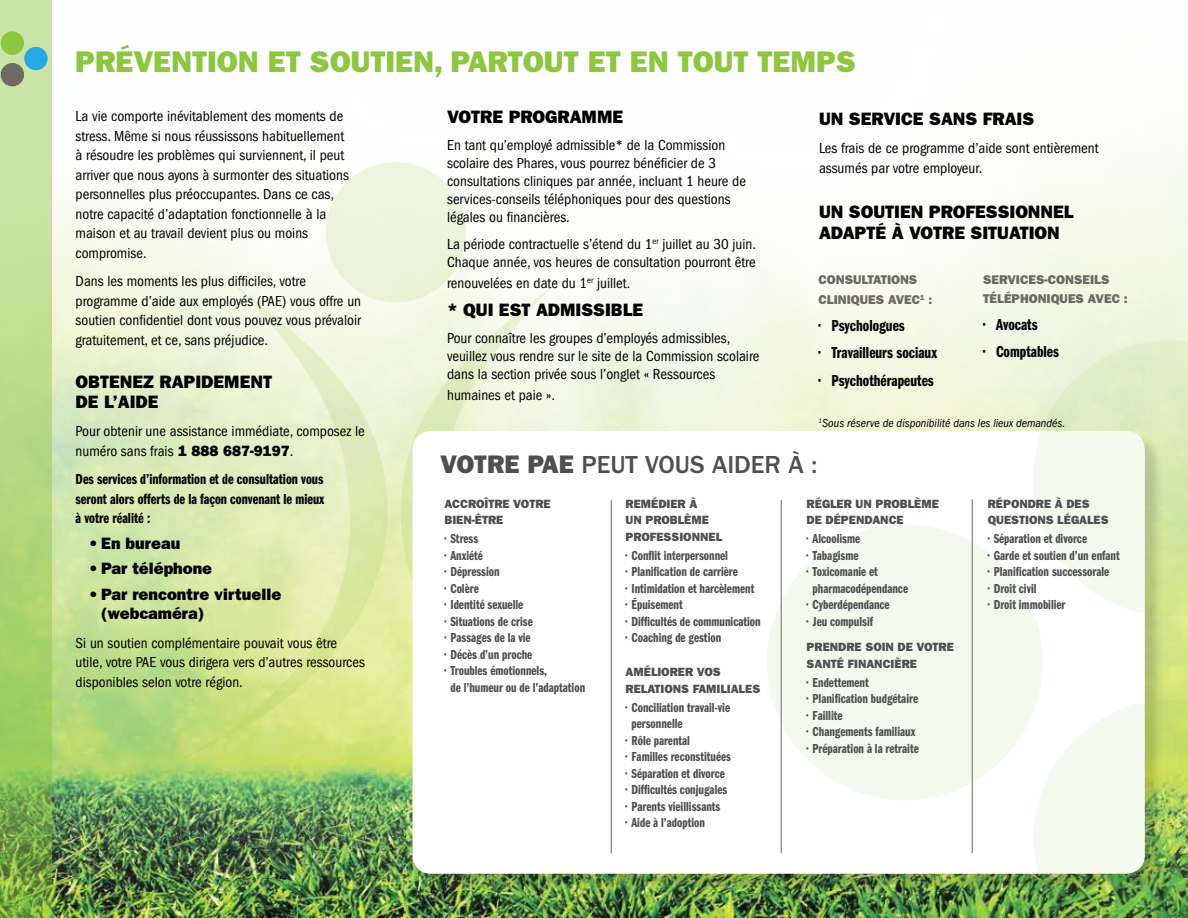
<style>
.page{position:relative;width:1188px;height:918px;background:#fff}
.page>*{position:absolute;margin:0;border:0;box-sizing:border-box;transform-origin:0 0}
.t1{font:30px "ITC Franklin Gothic Std Hvy";color:#8dc63f}
.t2{font:500 25.5px "ITC Franklin Gothic Std";color:#4f4f51}
.t3{font:18px/19.5px "ITC Franklin Gothic Std Hvy";color:#000}
.t4{font:16.5px "ITC Franklin Gothic Std Dm Cp";color:#000}
.t5{font:16.5px/19.5px "ITC Franklin Gothic Std Hvy";color:#000}
.t6{font:condensed 15px/19.5px "ITC Franklin Gothic Std";color:#000}
.t7{font:15px/19.5px "ITC Franklin Gothic Std Dm Cp";color:#000;text-align:justify}
.t8{font:13.5px/16.5px "ITC Franklin Gothic Std Dm Cp";color:#4f4f51}
.t9{font:12.75px/19.5px "ITC Franklin Gothic Std Hvy";color:#6d6963}
.t10{font:12px/16.5px "ITC Franklin Gothic Std Hvy";color:#4f4f51}
.t11{font:italic condensed 12px "ITC Franklin Gothic Std";color:#000}
.s1{font-family:"ITC Franklin Gothic Std Hvy";font-stretch:normal}
.s2{font-family:"ITC Franklin Gothic Std Hvy";font-weight:400}
</style>
<div class="page">
<img style="left:52px;top:148px;width:1136px;height:770px">
<svg style="left:182px;top:287px;width:211px;height:473px;background:#e1ecb3"></svg>
<svg style="left:396px;top:287px;width:210px;height:473px"></svg>
<div style="left:327px;top:164px;width:137px;height:137px;background:#ebf4dc;border-radius:50%"></div>
<div style="left:326px;top:162px;width:140px;height:140px;border:3px solid #8dc63f;border-radius:50%"></div>
<div style="left:415px;top:433px;width:748px;height:459px;background:#000;opacity:.16"></div>
<div style="left:413px;top:432px;width:731px;height:441px;background:#fff;border-radius:18px"></div>
<svg style="left:0;top:0;width:52px;height:918px;background:#add27d"></svg>
<div style="left:4px;top:35px;width:17px;height:17px;background:#8dc63f;border-radius:50%"></div>
<div style="left:1px;top:31px;width:23px;height:24px;border:6px solid #8dc63f;border-radius:50%"></div>
<div style="left:27px;top:50px;width:17px;height:17px;background:#27aae1;border-radius:50%"></div>
<div style="left:24px;top:47px;width:24px;height:23px;border:6px solid #27aae1;border-radius:50%"></div>
<div style="left:4px;top:66px;width:17px;height:17px;background:#6d6963;border-radius:50%"></div>
<div style="left:1px;top:63px;width:23px;height:23px;border:6px solid #6d6963;border-radius:50%"></div>
<img style="left:1034px;top:700px;width:154px;height:218px">
<div style="left:806px;top:564px;width:197px;height:197px;background:#f5faee;border-radius:50%"></div>
<div style="left:767px;top:524px;width:276px;height:276px;border:79px solid #8dc63f;border-radius:50%"></div>
<svg style="left:1033px;top:340px;width:155px;height:276px;background:#e8f2d5"></svg>
<hr style="left:611px;top:500px;width:1px;height:353px;background:#6d6963">
<hr style="left:781px;top:500px;width:1px;height:353px;background:#6d6963">
<hr style="left:972px;top:499px;width:1px;height:354px;background:#6d6963">
<h1 class="t1" style="left:75px;top:44px;width:782px">PRÉVENTION ET SOUTIEN, PARTOUT ET EN TOUT TEMPS</h1>
<p class="t3" style="left:447px;top:107px;width:178px">VOTRE PROGRAMME</p>
<p class="t6" style="left:447px;top:136px;width:300px;line-height:18px">En tant qu’employé admissible* de la Commission scolaire des Phares, vous pourrez bénéficier de 3 consultations cliniques par année, incluant 1 heure de services-conseils téléphoniques pour des questions légales ou financières.</p>
<p class="t6" style="left:447px;top:235px;width:310px;line-height:18px">La période contractuelle s’étend du 1<sup>er</sup> juillet au 30 juin.<br>Chaque année, vos heures de consultation pourront être</p>
<p class="t6" style="left:447px;top:273px;width:185px">renouvelées en date du 1<sup>er</sup> juillet.</p>
<p class="t3" style="left:447px;top:301px;width:198px">* QUI EST ADMISSIBLE</p>
<p class="t6" style="left:447px;top:330px;width:314px;line-height:18px">Pour connaître les groupes d’employés admissibles, veuillez vous rendre sur le site de la Commission scolaire dans la section privée sous l’onglet « Ressources</p>
<p class="t6" style="left:447px;top:386px;width:110px">humaines et paie ».</p>
<p class="t6" style="left:76px;top:107px;width:275px">La vie comporte inévitablement des moments de stress. Même si nous réussissons habituellement à résoudre les problèmes qui surviennent, il peut arriver que nous ayons à surmonter des situations personnelles plus préoccupantes. Dans ce cas, notre capacité d’adaptation fonctionnelle à la maison et au travail devient plus ou moins compromise.</p>
<p class="t6" style="left:76px;top:272px;width:287px">Dans les moments les plus difficiles, votre programme d’aide aux employés (PAE) vous offre un soutien confidentiel dont vous pouvez vous prévaloir gratuitement, et ce, sans préjudice.</p>
<p class="t3" style="left:76px;top:372px;width:198px">OBTENEZ RAPIDEMENT<br>DE L’AIDE</p>
<p class="t6" style="left:76px;top:422px;width:291px">Pour obtenir une assistance immédiate, composez le numéro sans frais <span class="s1">1 888 687-9197</span>.</p>
<p class="t7" style="left:76px;top:470px;width:250px">Des services d’information et de consultation vous seront alors offerts de la façon convenant le mieux à votre réalité :</p>
<p class="t5" style="left:89px;top:533px;width:94px">• En bureau</p>
<p class="t5" style="left:89px;top:559px;width:125px">• Par téléphone</p>
<p class="t5" style="left:101px;top:584px;width:182px;text-indent:-13px">• Par rencontre virtuelle (webcaméra)</p>
<p class="t6" style="left:76px;top:633px;width:291px">Si un soutien complémentaire pouvait vous être utile, votre PAE vous dirigera vers d’autres ressources disponibles selon votre région.</p>
<p class="t3" style="left:819px;top:109px;width:217px">UN SERVICE SANS FRAIS</p>
<p class="t6" style="left:819px;top:138px;width:281px">Les frais de ce programme d’aide sont entièrement assumés par votre employeur.</p>
<p class="t3" style="left:819px;top:201px;width:256px;line-height:21px">UN SOUTIEN PROFESSIONNEL<br>ADAPTÉ À VOTRE SITUATION</p>
<p class="t9" style="left:983px;top:270px;width:146px">SERVICES-CONSEILS<br>TÉLÉPHONIQUES AVEC :</p>
<p class="t4" style="left:983px;top:316px;width:56px">• Avocats</p>
<p class="t4" style="left:983px;top:343px;width:77px">• Comptables</p>
<p class="t9" style="left:818px;top:270px;width:115px">CONSULTATIONS<br>CLINIQUES AVEC<sup>1</sup> :</p>
<p class="t4" style="left:818px;top:316px;width:88px">• Psychologues</p>
<p class="t4" style="left:818px;top:343px;width:120px">• Travailleurs sociaux</p>
<p class="t4" style="left:818px;top:372px;width:117px">• Psychothérapeutes</p>
<p class="t11" style="left:819px;top:416px;width:248px"><sup>1</sup>Sous réserve de disponibilité dans les lieux demandés.</p>
<h2 class="t2" style="left:440px;top:450px;width:379px"><span class="s2">VOTRE PAE</span> PEUT VOUS AIDER À :</h2>
<p class="t10" style="left:626px;top:495px;width:98px">REMÉDIER À<br>UN PROBLÈME<br>PROFESSIONNEL</p>
<p class="t8" style="left:626px;top:547px;width:104px">• Conflit interpersonnel</p>
<p class="t8" style="left:626px;top:564px;width:114px">• Planification de carrière</p>
<p class="t8" style="left:626px;top:580px;width:130px">• Intimidation et harcèlement</p>
<p class="t8" style="left:626px;top:597px;width:59px">• Épuisement</p>
<p class="t8" style="left:626px;top:613px;width:137px">• Difficultés de communication</p>
<p class="t8" style="left:626px;top:630px;width:97px">• Coaching de gestion</p>
<p class="t10" style="left:626px;top:664px;width:136px">AMÉLIORER VOS<br>RELATIONS FAMILIALES</p>
<p class="t8" style="left:632px;top:699px;width:100px;text-indent:-6px">• Conciliation travail-vie personnelle</p>
<p class="t8" style="left:626px;top:732px;width:66px">• Rôle parental</p>
<p class="t8" style="left:626px;top:749px;width:107px">• Familles reconstituées</p>
<p class="t8" style="left:626px;top:765px;width:101px">• Séparation et divorce</p>
<p class="t8" style="left:626px;top:782px;width:103px">• Difficultés conjugales</p>
<p class="t8" style="left:626px;top:798px;width:96px">• Parents vieillissants</p>
<p class="t8" style="left:626px;top:815px;width:81px">• Aide à l’adoption</p>
<p class="t10" style="left:444px;top:495px;width:108px">ACCROÎTRE VOTRE<br>BIEN-ÊTRE</p>
<p class="t8" style="left:444px;top:531px;width:35px">• Stress</p>
<p class="t8" style="left:444px;top:547px;width:40px">• Anxiété</p>
<p class="t8" style="left:444px;top:564px;width:57px">• Dépression</p>
<p class="t8" style="left:444px;top:580px;width:36px">• Colère</p>
<p class="t8" style="left:444px;top:597px;width:80px">• Identité sexuelle</p>
<p class="t8" style="left:444px;top:613px;width:90px">• Situations de crise</p>
<p class="t8" style="left:444px;top:630px;width:88px">• Passages de la vie</p>
<p class="t8" style="left:444px;top:646px;width:89px">• Décès d’un proche</p>
<p class="t8" style="left:450px;top:663px;width:136px;text-indent:-6px">• Troubles émotionnels,<br>de l’humeur ou de l’adaptation</p>
<p class="t10" style="left:807px;top:495px;width:134px">RÉGLER UN PROBLÈME<br>DE DÉPENDANCE</p>
<p class="t8" style="left:807px;top:531px;width:55px">• Alcoolisme</p>
<p class="t8" style="left:807px;top:547px;width:53px">• Tabagisme</p>
<p class="t8" style="left:813px;top:564px;width:97px;text-indent:-6px">• Toxicomanie et pharmacodépendance</p>
<p class="t8" style="left:807px;top:597px;width:85px">• Cyberdépendance</p>
<p class="t8" style="left:807px;top:613px;width:68px">• Jeu compulsif</p>
<p class="t10" style="left:807px;top:639px;width:149px">PRENDRE SOIN DE VOTRE<br>SANTÉ FINANCIÈRE</p>
<p class="t8" style="left:807px;top:674px;width:64px">• Endettement</p>
<p class="t8" style="left:807px;top:691px;width:113px">• Planification budgétaire</p>
<p class="t8" style="left:807px;top:707px;width:37px">• Faillite</p>
<p class="t8" style="left:807px;top:724px;width:110px">• Changements familiaux</p>
<p class="t8" style="left:807px;top:740px;width:114px">• Préparation à la retraite</p>
<p class="t10" style="left:988px;top:495px;width:122px">RÉPONDRE À DES<br>QUESTIONS LÉGALES</p>
<p class="t8" style="left:988px;top:531px;width:101px">• Séparation et divorce</p>
<p class="t8" style="left:988px;top:547px;width:134px">• Garde et soutien d’un enfant</p>
<p class="t8" style="left:988px;top:564px;width:123px">• Planification successorale</p>
<p class="t8" style="left:988px;top:580px;width:50px">• Droit civil</p>
<p class="t8" style="left:988px;top:597px;width:79px">• Droit immobilier</p>
</div>
